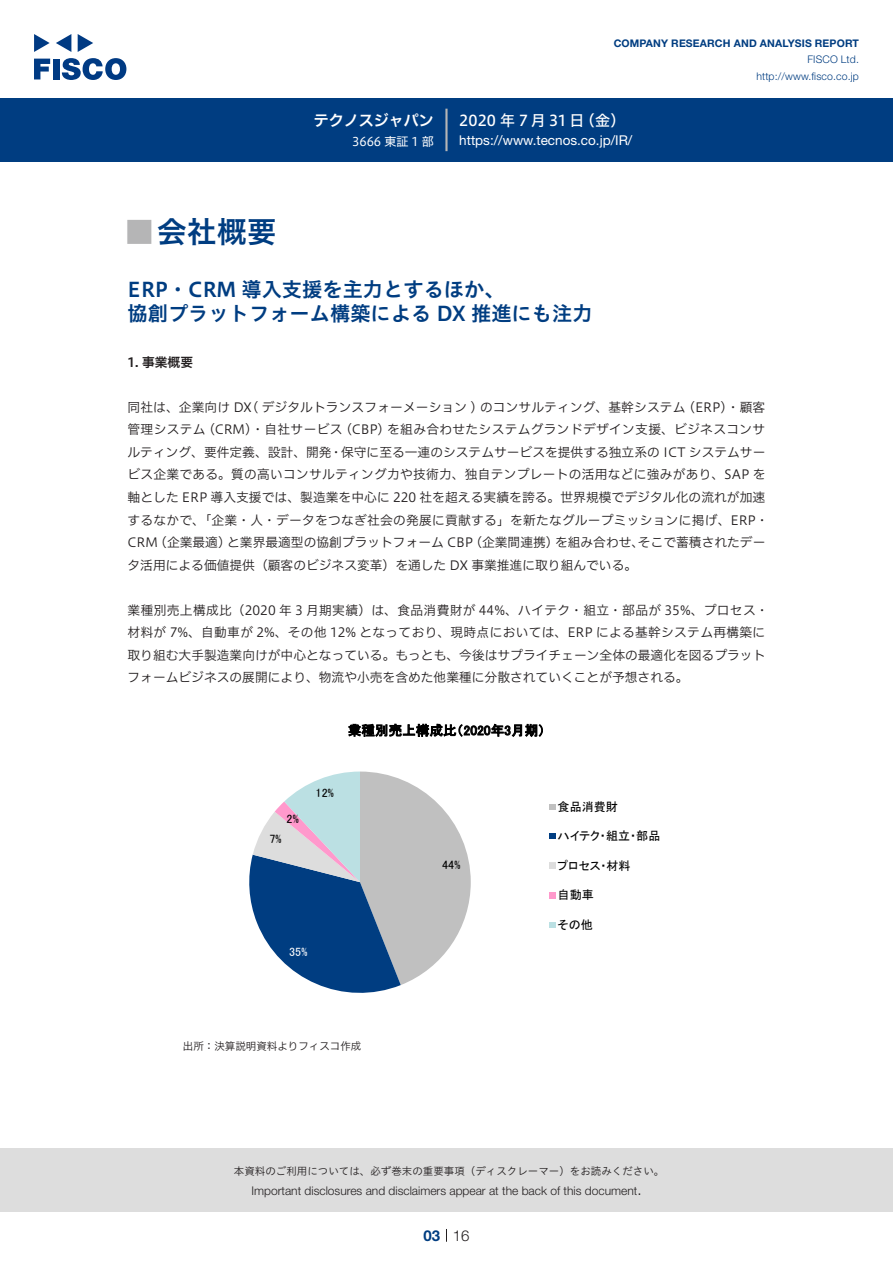
<style>
.page{position:relative;width:893px;height:1263px;background:#fff}
.page>*{position:absolute;margin:0;border:0;box-sizing:border-box;transform-origin:0 0}
.t1{font:30px "Hiragino UD Sans Std N W6";color:#003d81}
.t2{font:700 24px "Koz Go Pro";color:#b5b5b6}
.t3{font:20.25px/24px "Hiragino UD Sans Std W6";color:#003d81}
.t4{font:15px "Hiragino UD Sans F Std N W5";letter-spacing:.175em;color:#fff}
.t5{font:15px "Hiragino UD Sans F Std N W6";color:#fff}
.t6{font:300 15px "Helvetica Neue LT Std";color:#231f20}
.t7{font:700 15px "Helvetica Neue LT Std";color:#003d81}
.t8{font:13.5px "Helvetica Neue LT Std";color:#fff}
.t9{font:13.5px "MS P Gothic";letter-spacing:.01em;color:#000}
.t10{font:12.75px/22.5px "Hiragino UD Sans F Std N W3";letter-spacing:.005em;color:#231f20}
.t11{font:12.75px "Hiragino UD Sans F Std N W6";color:#231f20}
.t12{font:12.15px "MS P Gothic";color:#000}
.t13{font:300 12px "Helvetica Neue LT Std";color:#231f20}
.t14{font:12px "MS P Gothic";color:#000}
.t15{font:12px "Hiragino UD Sans F Std N W4";color:#fff}
.t16{font:12px "MS P Gothic";color:#fff}
.t17{font:10.5px "Hiragino UD Sans Std W3";color:#231f20}
.t18{font:700 10.5px "Helvetica Neue LT Std";letter-spacing:.015em;color:#003d81}
.t19{font:300 10.5px/16.5px "Helvetica Neue LT Std";letter-spacing:.015em;color:#003d81;text-align:right}
.t20{font:10.5px "Hiragino UD Sans F Std N W3";color:#231f20}
</style>
<div class="page">
<div style="left:0;top:1148px;width:893px;height:64px;background:#ddd"></div>
<svg style="left:34px;top:59px;width:16px;height:20px"></svg>
<div style="left:53px;top:59px;width:6px;height:20px;background:#003a83"></div>
<svg style="left:62px;top:58px;width:64px;height:22px"></svg>
<svg style="left:34px;top:34px;width:16px;height:18px"></svg>
<svg style="left:78px;top:34px;width:15px;height:18px"></svg>
<svg style="left:56px;top:34px;width:15px;height:18px"></svg>
<div style="left:0;top:98px;width:893px;height:64px;background:#003d81"></div>
<hr style="left:445px;top:109px;width:3px;height:42px;background:#b5b5b6">
<svg style="left:446px;top:1229px;width:1px;height:13px"></svg>
<svg style="left:249px;top:771px;width:222px;height:222px"></svg>
<svg style="left:549px;top:804px;width:6px;height:6px"></svg>
<svg style="left:549px;top:833px;width:6px;height:6px"></svg>
<svg style="left:549px;top:863px;width:6px;height:6px"></svg>
<svg style="left:549px;top:892px;width:6px;height:6px"></svg>
<svg style="left:549px;top:922px;width:6px;height:5px"></svg>
<p class="t5" style="left:314px;top:109px;width:122px">テクノスジャパン</p>
<p class="t15" style="left:352px;top:132px;width:83px">3666 東証 1 部</p>
<p class="t18" style="left:614px;top:37px;width:247px">COMPANY RESEARCH AND ANALYSIS REPORT</p>
<p class="t19" style="left:756px;top:51px;width:104px">FISCO Ltd. http://www.fisco.co j p.</p>
<p class="t4" style="left:580px;top:109px;width:47px">（金(</p>
<p class="t4" style="left:459px;top:109px;width:127px">2020年7月31日</p>
<p class="t8" style="left:459px;top:132px;width:175px">https://www.tecnos. c o j p. I R/ /</p>
<h1 class="t1" style="left:157px;top:209px;width:121px">会社概要</h1>
<h2 class="t2" style="left:128px;top:217px;width:25px">█</h2>
<h3 class="t3" style="left:128px;top:276px;width:467px">ERP・CRM 導入支援を主力とするほか、<br>協創プラットフォーム構築による DX 推進にも注力</h3>
<p class="t11" style="left:128px;top:352px;width:67px">1. 事業概要</p>
<p class="t10" style="left:128px;top:395px;width:642px;text-align:right">同社は、企業向け DX( デジタルトランスフォーメーション ) のコンサルティング、基幹システム (ERP)・顧客管理システム (CRM)・自社サービス (CBP) を組み合わせたシステムグランドデザイン支援、ビジネスコンサルティング、要件定義、設計、開発・保守に至る一連のシステムサービスを提供する独立系の ICT システムサービス企業である。質の高いコンサルティング力や技術力、独自テンプレートの活用などに強みがあり、SAP を軸とした ERP 導入支援では、製造業を中心に 220 社を超える実績を誇る。世界規模でデジタル化の流れが加速するなかで、「企業・人・データをつなぎ社会の発展に貢献する」を新たなグループミッションに掲げ、ERP・そこで蓄積されたデー</p>
<p class="t10" style="left:227px;top:530px;width:247px">と業界最適型の協創プラットフォーム CBP</p>
<p class="t10" style="left:154px;top:530px;width:78px">（企業最適）</p>
<p class="t10" style="left:469px;top:530px;width:91px">（企業間連携）</p>
<p class="t10" style="left:555px;top:530px;width:91px">を組み合わせ、</p>
<p class="t10" style="left:128px;top:530px;width:511px">CRM<br>タ活用による価値提供（顧客のビジネス変革）を通した DX 事業推進に取り組んでいる。</p>
<p class="t10" style="left:128px;top:598px;width:643px">業種別売上構成比（2020 年 3 月期実績）は、食品消費財が 44%、ハイテク・組立・部品が 35%、プロセス・材料が 7%、自動車が 2%、その他 12% となっており、現時点においては、ERP による基幹システム再構築に取り組む大手製造業向けが中心となっている。もっとも、今後はサプライチェーン全体の最適化を図るプラットフォームビジネスの展開により、物流や小売を含めた他業種に分散されていくことが予想される。</p>
<p class="t9" style="left:348px;top:723px;width:199px">業種別売上構成比（2020年3月期(</p>
<p class="t12" style="left:287px;top:813px;width:14px">2%</p>
<p class="t12" style="left:269px;top:833px;width:14px">7%</p>
<p class="t14" style="left:316px;top:787px;width:20px">12%</p>
<p class="t16" style="left:289px;top:946px;width:20px">35%</p>
<p class="t14" style="left:442px;top:859px;width:20px">44%</p>
<p class="t14" style="left:558px;top:800px;width:62px">食品消費財</p>
<p class="t14" style="left:558px;top:830px;width:104px">ハイテク・組立・部品</p>
<p class="t14" style="left:558px;top:859px;width:75px">プロセス・材料</p>
<p class="t14" style="left:558px;top:889px;width:38px">自動車</p>
<p class="t14" style="left:558px;top:918px;width:37px">その他</p>
<p class="t20" style="left:183px;top:1038px;width:180px">出所：決算説明資料よりフィスコ作成</p>
<p class="t17" style="left:234px;top:1163px;width:432px">本資料のご利用については、必ず巻末の重要事項（ディスクレーマー）をお読みください。</p>
<p class="t6" style="left:637px;top:1180px;width:6px">.</p>
<p class="t13" style="left:251px;top:1183px;width:387px">Important disclosures and disclaimers appear at the back of this document</p>
<p class="t7" style="left:423px;top:1226px;width:18px">03</p>
<p class="t6" style="left:453px;top:1226px;width:18px">16</p>
</div>
